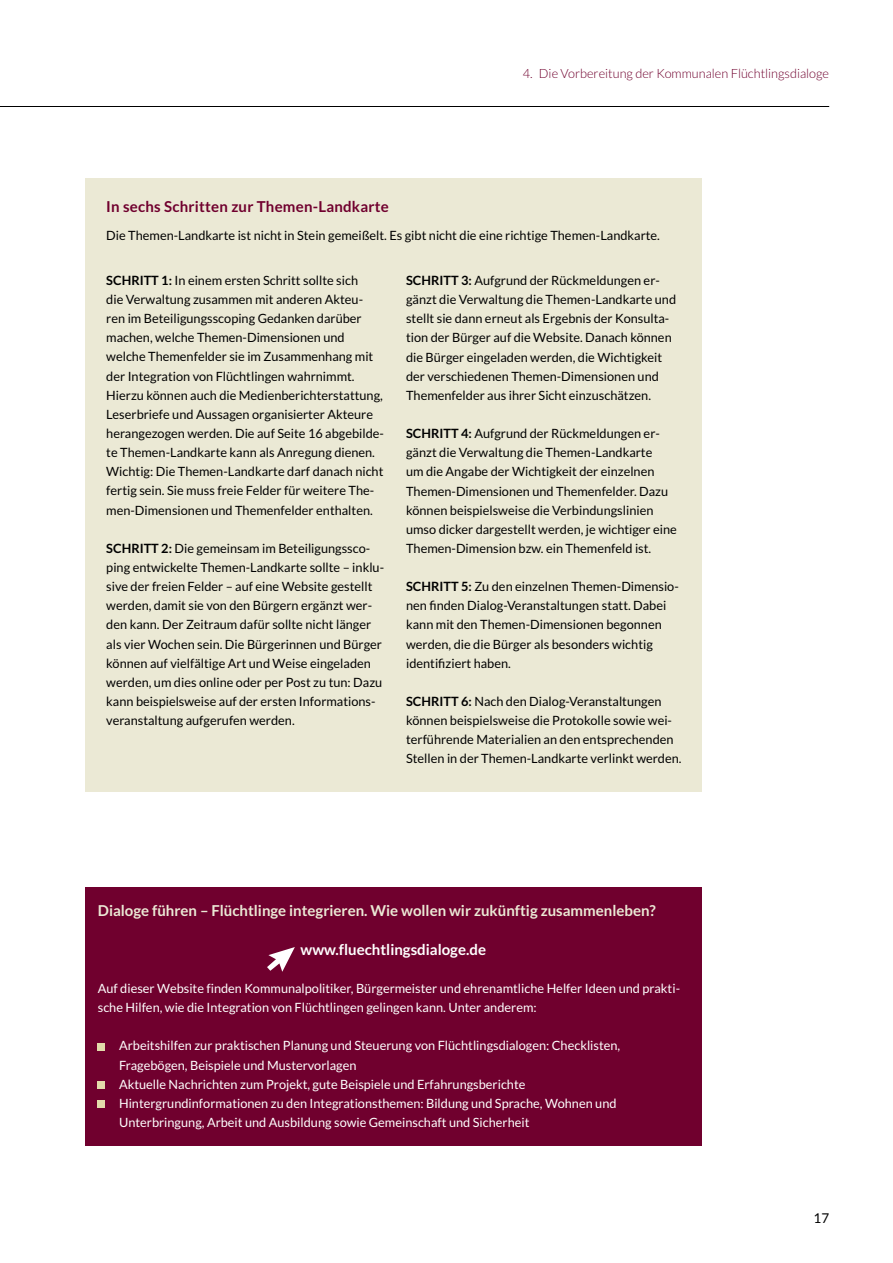
<style>
.page{position:relative;width:893px;height:1263px;background:#fff}
.page>*{position:absolute;margin:0;border:0;box-sizing:border-box;transform-origin:0 0}
.t1{font:700 15px "Lato";color:#ebe9d5}
.t2{font:700 15px "Lato";letter-spacing:.015em;color:#70002e}
.t3{font:700 15px "Lato";color:#fff}
.t4{font:13.5px "Lato";color:#000}
.t5{font:12.75px/19.2px "Lato";color:#000}
.t6{font:12.75px/19.2px "Lato";color:#fff}
.t7{font:300 12.75px "Lato";color:#70002e}
.s1{font-weight:700}
</style>
<div class="page">
<hr style="left:0;top:106px;width:829px;height:1px;background:#000">
<div style="left:85px;top:887px;width:617px;height:259px;background:#70002e"></div>
<div style="left:98px;top:1043px;width:7px;height:7px;background:#e2dbaa"></div>
<div style="left:98px;top:1081px;width:7px;height:8px;background:#e2dbaa"></div>
<div style="left:98px;top:1101px;width:7px;height:7px;background:#e2dbaa"></div>
<div style="left:85px;top:179px;width:617px;height:613px;background:#ebe9d5"></div>
<svg style="left:267px;top:947px;width:28px;height:25px"></svg>
<p class="t7" style="left:523px;top:67px;width:308px">4. Die Vorbereitung der Kommunalen Flüchtlingsdialoge</p>
<p class="t2" style="left:106px;top:198px;width:284px">In sechs Schritten zur Themen-Landkarte</p>
<p class="t5" style="left:106px;top:226px;width:555px">Die Themen-Landkarte ist nicht in Stein gemeißelt. Es gibt nicht die eine richtige Themen-Landkarte.</p>
<p class="t5" style="left:106px;top:271px;width:279px"><span class="s1">SCHRITT 1:</span> In einem ersten Schritt sollte sich<br>die Verwaltung zusammen mit anderen Akteu&shy;ren im Beteiligungsscoping Gedanken darüber machen, welche Themen-Dimensionen und welche Themenfelder sie im Zusammenhang mit der Integration von Flüchtlingen wahrnimmt.<br>Hierzu können auch die Medienberichterstattung, Leserbriefe und Aussagen organisierter Akteure herangezogen werden. Die auf Seite 16 abgebilde&shy;te Themen-Landkarte kann als Anregung dienen.<br>Wichtig: Die Themen-Landkarte darf danach nicht fertig sein. Sie muss freie Felder für weitere The&shy;men-Dimensionen und Themenfelder enthalten.</p>
<p class="t5" style="left:106px;top:538px;width:279px"><span class="s1">SCHRITT 2:</span> Die gemeinsam im Beteiligungssco&shy;ping entwickelte Themen-Landkarte sollte – inklu&shy;sive der freien Felder – auf eine Website gestellt werden, damit sie von den Bürgern ergänzt wer&shy;den kann. Der Zeitraum dafür sollte nicht länger als vier Wochen sein. Die Bürgerinnen und Bürger können auf vielfältige Art und Weise eingeladen werden, um dies online oder per Post zu tun: Dazu kann beispielsweise auf der ersten Informations&shy;veranstaltung aufgerufen werden.</p>
<p class="t5" style="left:406px;top:271px;width:272px"><span class="s1">SCHRITT 3:</span> Aufgrund der Rückmeldungen er&shy;gänzt die Verwaltung die Themen-Landkarte und stellt sie dann erneut als Ergebnis der Konsulta&shy;tion der Bürger auf die Website. Danach können die Bürger eingeladen werden, die Wichtigkeit der verschiedenen Themen-Dimensionen und Themenfelder aus ihrer Sicht einzuschätzen.</p>
<p class="t5" style="left:406px;top:424px;width:272px"><span class="s1">SCHRITT 4:</span> Aufgrund der Rückmeldungen er&shy;gänzt die Verwaltung die Themen-Landkarte<br>um die Angabe der Wichtigkeit der einzelnen Themen-Dimensionen und Themenfelder. Dazu können beispielsweise die Verbindungslinien umso dicker dargestellt werden, je wichtiger eine Themen-Dimension bzw. ein Themenfeld ist.</p>
<p class="t5" style="left:406px;top:577px;width:274px"><span class="s1">SCHRITT 5:</span> Zu den einzelnen Themen-Dimensio&shy;nen finden Dialog-Veranstaltungen statt. Dabei kann mit den Themen-Dimensionen begonnen werden, die die Bürger als besonders wichtig identifiziert haben.</p>
<p class="t5" style="left:406px;top:692px;width:277px"><span class="s1">SCHRITT 6:</span> Nach den Dialog-Veranstaltungen können beispielsweise die Protokolle sowie wei&shy;terführende Materialien an den entsprechenden Stellen in der Themen-Landkarte verlinkt werden.</p>
<p class="t1" style="left:98px;top:902px;width:560px">Dialoge führen – Flüchtlinge integrieren. Wie wollen wir zukünftig zusammenleben?</p>
<p class="t3" style="left:301px;top:941px;width:187px">www.fluechtlingsdialoge.de</p>
<p class="t6" style="left:98px;top:979px;width:584px">Auf dieser Website finden Kommunalpolitiker, Bürgermeister und ehrenamtliche Helfer Ideen und prakti&shy;sche Hilfen, wie die Integration von Flüchtlingen gelingen kann. Unter anderem:</p>
<p class="t6" style="left:119px;top:1036px;width:503px">Arbeitshilfen zur praktischen Planung und Steuerung von Flüchtlingsdialogen: Checklisten, Fragebögen, Beispiele und Mustervorlagen<br>Aktuelle Nachrichten zum Projekt, gute Beispiele und Erfahrungsberichte Hintergrundinformationen zu den Integrationsthemen: Bildung und Sprache, Wohnen und Unterbringung, Arbeit und Ausbildung sowie Gemeinschaft und Sicherheit</p>
<p class="t4" style="left:813px;top:1210px;width:17px">17</p>
</div>
